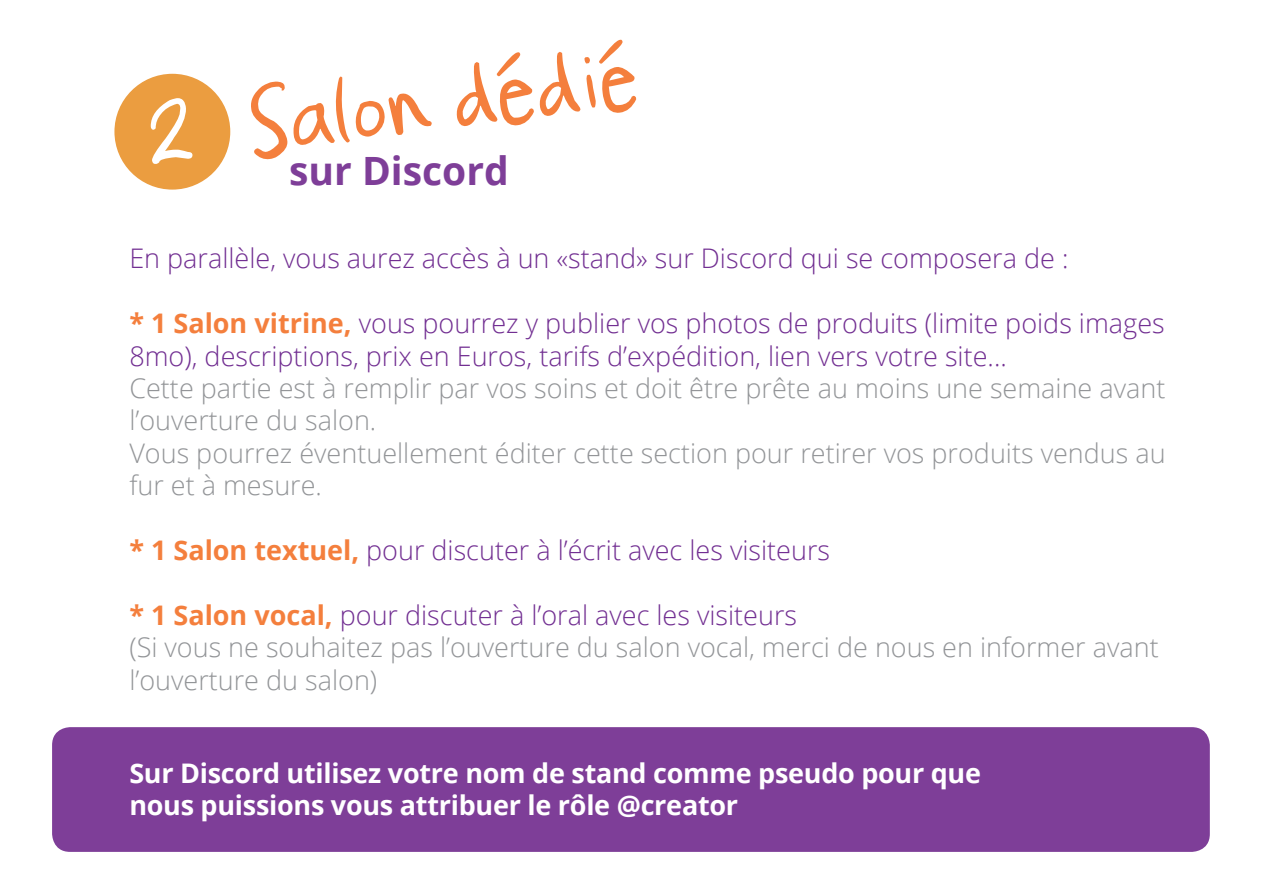
<style>
.page{position:relative;width:1263px;height:893px;background:#fff}
.page>*{position:absolute;margin:0;border:0;box-sizing:border-box;transform-origin:0 0}
.t1{font:75px "Cataclysmic";color:#f47f3d}
.t2{font:700 39px "Open Sans";color:#7e3e98}
.t3{font:300 27px/32.4px "Open Sans";color:#939598}
.t4{font:300 27px/32.4px "Open Sans";color:#722f92}
.t5{font:700 27px/32.4px "Open Sans";letter-spacing:-.01em;color:#fff}
.s1{font-weight:700;color:#f47f3d}
.s2{color:#722f92}
</style>
<div class="page">
<div style="left:114px;top:74px;width:116px;height:116px;background:#eb9d40;border-radius:50%"></div>
<svg style="left:151px;top:98px;width:41px;height:66px"></svg>
<div style="left:52px;top:727px;width:1158px;height:125px;background:#7e3e98;border-radius:18px"></div>
<h1 class="t1" style="left:239px;top:85px;width:398px;rotate:-7deg">Salon dédié</h1>
<h2 class="t2" style="left:289px;top:143px;width:221px">sur Discord</h2>
<p class="t4" style="left:129px;top:242px;width:940px">En parallèle, vous aurez accès à un «stand» sur Discord qui se composera de :</p>
<p class="t4" style="left:129px;top:306px;width:1037px"><span class="s1">* 1 Salon vitrine,</span> vous pourrez y publier vos photos de produits (limite poids images<br>8mo), descriptions, prix en Euros, tarifs d’expédition, lien vers votre site...</p>
<p class="t3" style="left:129px;top:371px;width:1038px">Cette partie est à remplir par vos soins et doit être prête au moins une semaine avant l’ouverture du salon.<br>Vous pourrez éventuellement éditer cette section pour retirer vos produits vendus au fur et à mesure.</p>
<p class="t4" style="left:129px;top:533px;width:702px"><span class="s1">* 1 Salon textuel,</span> pour discuter à l’écrit avec les visiteurs</p>
<p class="t3" style="left:129px;top:598px;width:1031px"><span class="s1">* 1 Salon vocal,</span> <span class="s2">pour discuter à l’oral avec les visiteurs<br></span>(Si vous ne souhaitez pas l’ouverture du salon vocal, merci de nous en informer avant l’ouverture du salon)</p>
<p class="t5" style="left:129px;top:756px;width:853px">Sur Discord utilisez votre nom de stand comme pseudo pour que nous puissions vous attribuer le rôle @creator</p>
</div>
